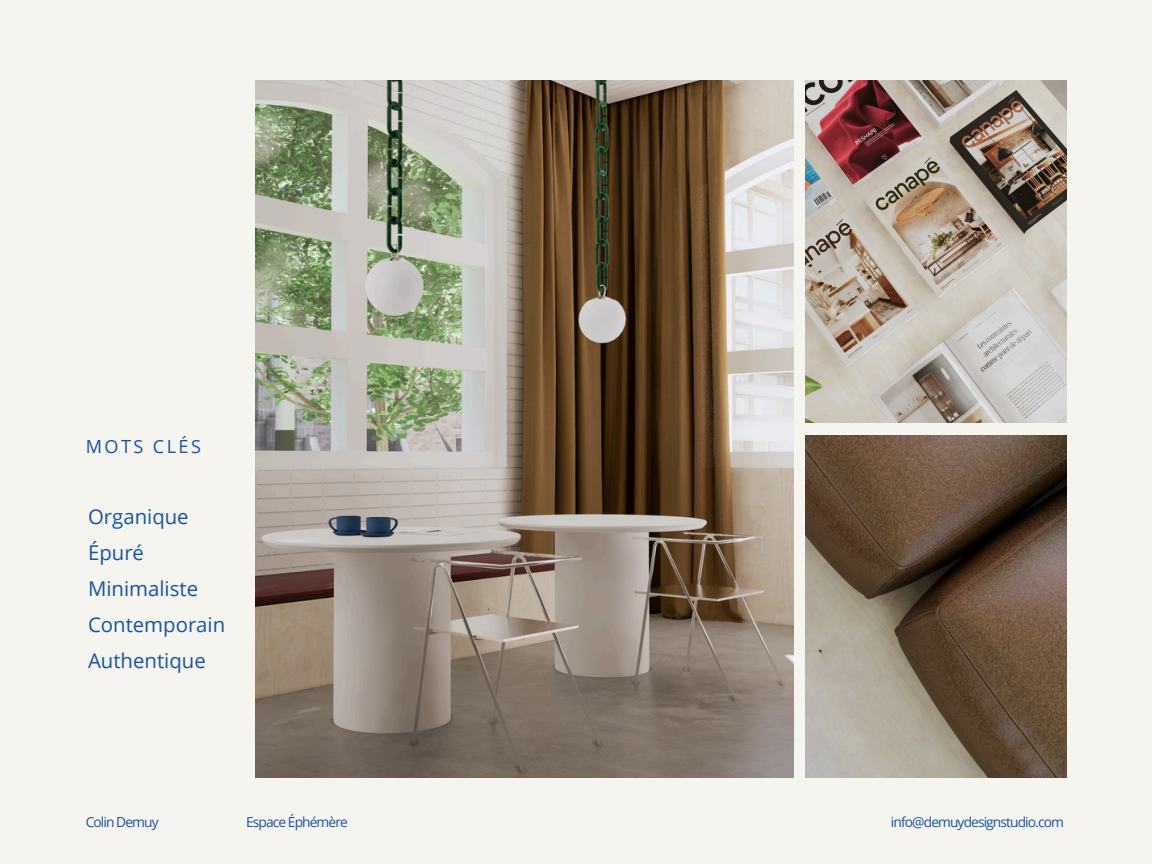
<style>
.page{position:relative;width:1152px;height:864px;background:#f5f4ee}
.page>*{position:absolute;margin:0;border:0;box-sizing:border-box;transform-origin:0 0}
.t1{font:20.4px/36px "Open Sans";color:#1854a4}
.t2{font:18.15px "Open Sans";letter-spacing:.135em;color:#1854a4}
.t3{font:13.8px "Open Sans";letter-spacing:-.065em;color:#1854a4}
</style>
<div class="page">
<img style="left:256px;top:81px;width:537px;height:696px">
<img style="left:805px;top:81px;width:261px;height:342px">
<img style="left:805px;top:436px;width:261px;height:342px">
<h1 class="t2" style="left:86px;top:434px;width:117px">MOTS CLÉS</h1>
<h2 class="t1" style="left:88px;top:498px;width:139px">Organique<br>Épuré<br>Minimaliste<br>Contemporain<br>Authentique</h2>
<p class="t3" style="left:86px;top:812px;width:75px">Colin Demuy</p>
<p class="t3" style="left:246px;top:812px;width:103px">Espace Éphémère</p>
<p class="t3" style="left:891px;top:812px;width:174px">info@demuydesignstudio.com</p>
</div>
